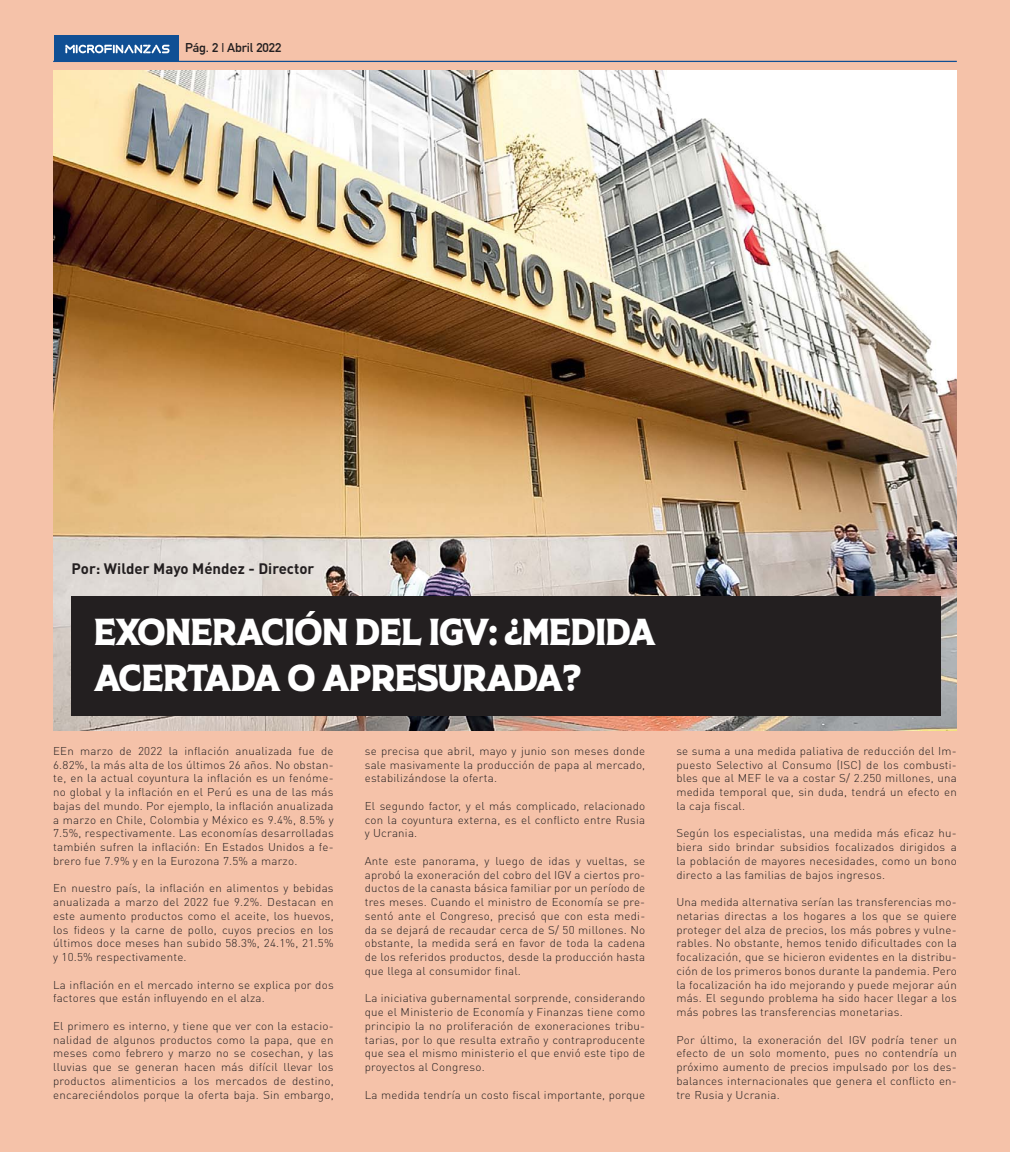
<style>
.page{position:relative;width:1010px;height:1152px;background:#f5c2a9}
.page>*{position:absolute;margin:0;border:0;box-sizing:border-box;transform-origin:0 0}
.t1{font:37.5px/46.2px "FF Monteral Two";letter-spacing:-.03em;color:#fff;scale:.92 1}
.t2{font:700 15px "DIN Pro";color:#231f20}
.t3{font:700 12.5px "DIN Alternate";letter-spacing:-.01em;color:#231f20;scale:1.06 1}
.t4{font:300 11.25px/13.8px "DIN Pro";letter-spacing:.02em;color:#231f20;text-align:justify}
</style>
<div class="page">
<hr style="left:53px;top:61px;width:904px;height:1px;background:#104f94">
<div style="left:55px;top:35px;width:124px;height:26px;background:#104f94"></div>
<svg style="left:65px;top:45px;width:104px;height:8px"></svg>
<img style="left:53px;top:71px;width:904px;height:660px">
<div style="left:72px;top:596px;width:869px;height:119px;background:#231f20"></div>
<p class="t3" style="left:185px;top:40px;width:92px">Pág. 2 | Abril 2022</p>
<h2 class="t2" style="left:72px;top:563px;width:244px">Por: Wilder Mayo Méndez - Director</h2>
<h1 class="t1" style="left:94px;top:609px;width:613px">EXONERACIÓN DEL IGV: ¿MEDIDA<br>ACERTADA O APRESURADA?</h1>
<p class="t4" style="left:53px;top:745px;width:282px">EEn marzo de 2022 la inflación anualizada fue de 6.82%, la más alta de los últimos 26 años. No obstan&shy;te, en la actual coyuntura la inflación es un fenóme&shy;no global y la inflación en el Perú es una de las más bajas del mundo. Por ejemplo, la inflación anualizada a marzo en Chile, Colombia y México es 9.4%, 8.5% y 7.5%, respectivamente. Las economías desarrolladas también sufren la inflación: En Estados Unidos a fe&shy;brero fue 7.9% y en la Eurozona 7.5% a marzo.</p>
<p class="t4" style="left:53px;top:883px;width:282px">En nuestro país, la inflación en alimentos y bebidas anualizada a marzo del 2022 fue 9.2%. Destacan en este aumento productos como el aceite, los huevos, los fideos y la carne de pollo, cuyos precios en los últimos doce meses han subido 58.3%, 24.1%, 21.5% y 10.5% respectivamente.</p>
<p class="t4" style="left:53px;top:979px;width:282px">La inflación en el mercado interno se explica por dos factores que están influyendo en el alza.</p>
<p class="t4" style="left:53px;top:1020px;width:282px">El primero es interno, y tiene que ver con la estacio&shy;nalidad de algunos productos como la papa, que en meses como febrero y marzo no se cosechan, y las lluvias que se generan hacen más difícil llevar los productos alimenticios a los mercados de destino, encareciéndolos porque la oferta baja. Sin embargo,</p>
<p class="t4" style="left:365px;top:745px;width:282px">se precisa que abril, mayo y junio son meses donde sale masivamente la producción de papa al mercado, estabilizándose la oferta.</p>
<p class="t4" style="left:365px;top:800px;width:282px">El segundo factor, y el más complicado, relacionado con la coyuntura externa, es el conflicto entre Rusia y Ucrania.</p>
<p class="t4" style="left:365px;top:855px;width:282px">Ante este panorama, y luego de idas y vueltas, se aprobó la exoneración del cobro del IGV a ciertos pro&shy;ductos de la canasta básica familiar por un período de tres meses. Cuando el ministro de Economía se pre&shy;sentó ante el Congreso, precisó que con esta medi&shy;da se dejará de recaudar cerca de S/ 50 millones. No obstante, la medida será en favor de toda la cadena de los referidos productos, desde la producción hasta que llega al consumidor final.</p>
<p class="t4" style="left:365px;top:993px;width:282px">La iniciativa gubernamental sorprende, considerando que el Ministerio de Economía y Finanzas tiene como principio la no proliferación de exoneraciones tribu&shy;tarias, por lo que resulta extraño y contraproducente que sea el mismo ministerio el que envió este tipo de proyectos al Congreso.</p>
<p class="t4" style="left:365px;top:1089px;width:282px">La medida tendría un costo fiscal importante, porque</p>
<p class="t4" style="left:676px;top:745px;width:282px">se suma a una medida paliativa de reducción del Im&shy;puesto Selectivo al Consumo (ISC) de los combusti&shy;bles que al MEF le va a costar S/ 2.250 millones, una medida temporal que, sin duda, tendrá un efecto en la caja fiscal.</p>
<p class="t4" style="left:676px;top:828px;width:282px">Según los especialistas, una medida más eficaz hu&shy;biera sido brindar subsidios focalizados dirigidos a la población de mayores necesidades, como un bono directo a las familias de bajos ingresos.</p>
<p class="t4" style="left:676px;top:896px;width:282px">Una medida alternativa serían las transferencias mo&shy;netarias directas a los hogares a los que se quiere proteger del alza de precios, los más pobres y vulne&shy;rables. No obstante, hemos tenido dificultades con la focalización, que se hicieron evidentes en la distribu&shy;ción de los primeros bonos durante la pandemia. Pero la focalización ha ido mejorando y puede mejorar aún más. El segundo problema ha sido hacer llegar a los más pobres las transferencias monetarias.</p>
<p class="t4" style="left:676px;top:1034px;width:282px">Por último, la exoneración del IGV podría tener un efecto de un solo momento, pues no contendría un próximo aumento de precios impulsado por los des&shy;balances internacionales que genera el conflicto en&shy;tre Rusia y Ucrania.</p>
</div>
